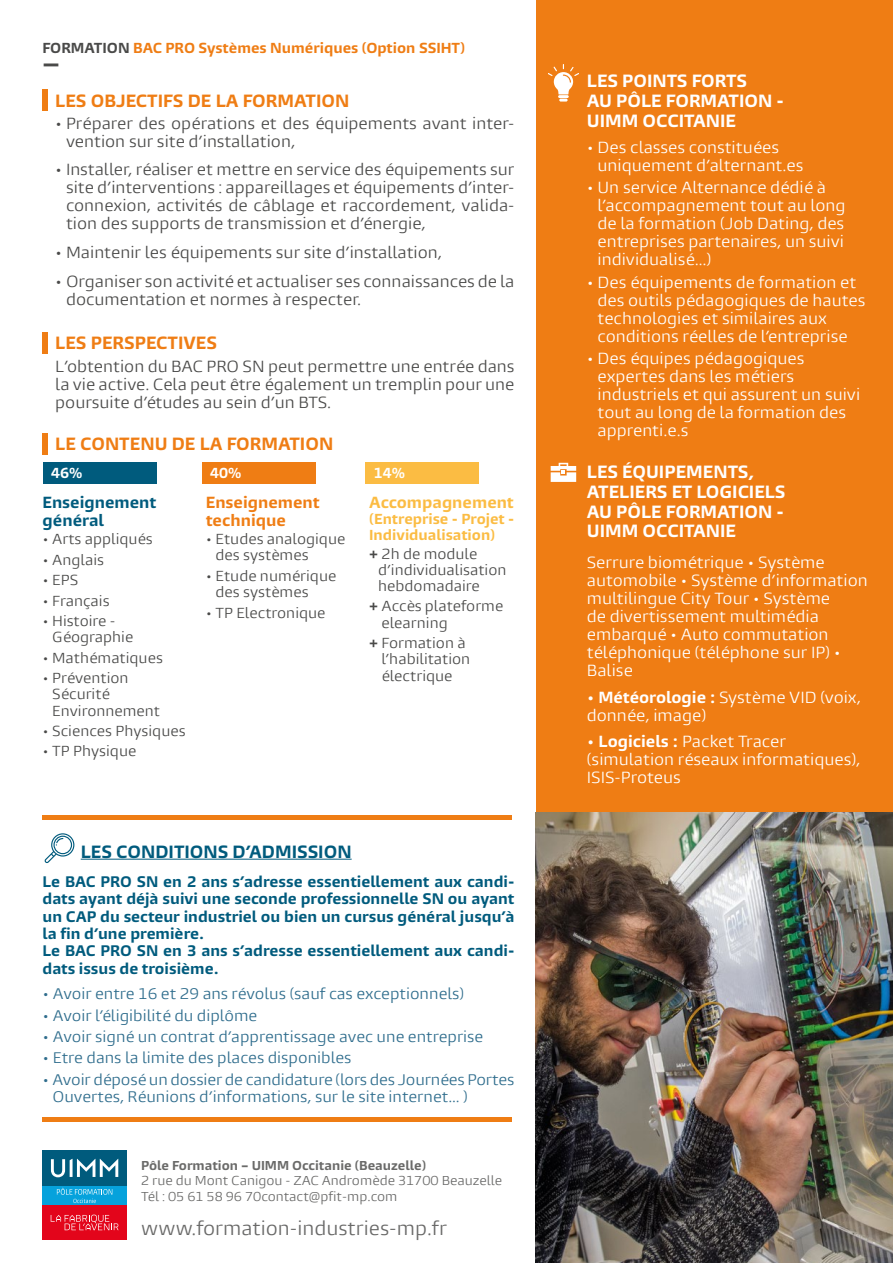
<style>
.page{position:relative;width:893px;height:1263px;background:#fff}
.page>*{position:absolute;margin:0;border:0;box-sizing:border-box;transform-origin:0 0}
.t1{font:700 19.5px "Burlingame Pro";color:#4a4a49}
.t2{font:18px "Burlingame Pro";color:#6a6a69}
.t3{font:700 16.5px/19.8px "Burlingame Pro";color:#fff}
.t4{font:700 16.5px "Burlingame Pro";color:#ef7d14}
.t5{font:700 16.5px "Burlingame Pro";color:#005b7d}
.t6{font:15px/18px "Burlingame Pro";color:#fff}
.t7{font:15px/18px "Burlingame Pro";color:#4a4a49}
.t8{font:700 15px/18px "Burlingame Pro";color:#ef7d14}
.t9{font:700 15px/18px "Burlingame Pro";color:#005b7d}
.t10{font:700 15px "Burlingame Pro";color:#fbbc43}
.t11{font:14.25px/17.1px "Burlingame Pro";color:#2f6d8d}
.t12{font:700 14.25px/17.2px "Burlingame Pro";color:#005b7d}
.t13{font:13.5px/16.2px "Burlingame Pro";color:#4a4a49}
.t14{font:700 13.5px "Burlingame Pro";color:#ef7d14}
.t15{font:700 13.5px/16.2px "Burlingame Pro";color:#fbbc43}
.t16{font:700 13.5px "Burlingame Pro";color:#fff}
.t17{font:12px/16.2px "Burlingame Pro";color:#6a6a69}
.t18{font:700 12px "Burlingame Pro";color:#6a6a69}
.s1{color:#4a4a49}
.s2{font-weight:700}
</style>
<div class="page">
<div style="left:536px;top:0;width:357px;height:812px;background:#ef7d14"></div>
<img style="left:536px;top:812px;width:357px;height:451px">
<hr style="left:43px;top:1117px;width:469px;height:4px;background:#ef7d14">
<div style="left:43px;top:1150px;width:84px;height:36px;background:#005b7d"></div>
<svg style="left:51px;top:1159px;width:67px;height:18px"></svg>
<div style="left:43px;top:1204px;width:84px;height:36px;background:#e3051b"></div>
<svg style="left:51px;top:1214px;width:68px;height:16px"></svg>
<div style="left:43px;top:1186px;width:84px;height:19px;background:#06a2dc"></div>
<svg style="left:57px;top:1188px;width:55px;height:15px"></svg>
<hr style="left:43px;top:816px;width:469px;height:4px;background:#ef7d14">
<div style="left:43px;top:462px;width:113px;height:22px;background:#005b7d"></div>
<div style="left:202px;top:462px;width:113px;height:22px;background:#ef7d14"></div>
<div style="left:365px;top:462px;width:114px;height:22px;background:#fbbc43"></div>
<svg style="left:551px;top:463px;width:25px;height:19px"></svg>
<svg style="left:549px;top:64px;width:29px;height:38px"></svg>
<hr style="left:81px;top:859px;width:271px;height:1px;background:#005b7d">
<svg style="left:45px;top:833px;width:29px;height:30px"></svg>
<div style="left:43px;top:90px;width:5px;height:21px;background:#ef7d14"></div>
<div style="left:43px;top:333px;width:5px;height:21px;background:#ef7d14"></div>
<div style="left:43px;top:433px;width:5px;height:22px;background:#ef7d14"></div>
<p class="t14" style="left:43px;top:39px;width:424px"><span class="s1">FORMATION</span> BAC PRO Systèmes Numériques (Option SSIHT)</p>
<h1 class="t1" style="left:43px;top:51px;width:19px">—</h1>
<p class="t4" style="left:55px;top:90px;width:296px">LES OBJECTIFS DE LA FORMATION</p>
<p class="t7" style="left:66px;top:114px;width:450px;text-indent:-11px">• Préparer des opérations et des équipements avant inter&shy;vention sur site d’installation,</p>
<p class="t7" style="left:66px;top:161px;width:450px;text-align:justify;text-indent:-11px">• Installer, réaliser et mettre en service des équipements sur site d’interventions : appareillages et équipements d’inter&shy;connexion, activités de câblage et raccordement, valida&shy;tion des supports de transmission et d’énergie,</p>
<p class="t7" style="left:55px;top:244px;width:388px">• Maintenir les équipements sur site d’installation,</p>
<p class="t7" style="left:66px;top:272px;width:450px;text-indent:-11px">• Organiser son activité et actualiser ses connaissances de la documentation et normes à respecter.</p>
<p class="t4" style="left:55px;top:333px;width:163px">LES PERSPECTIVES</p>
<p class="t7" style="left:55px;top:357px;width:461px;text-align:justify">L’obtention du BAC PRO SN peut permettre une entrée dans la vie active. Cela peut être également un tremplin pour une poursuite d’études au sein d’un BTS.</p>
<p class="t4" style="left:55px;top:434px;width:280px">LE CONTENU DE LA FORMATION</p>
<p class="t16" style="left:51px;top:465px;width:33px">46%</p>
<p class="t16" style="left:210px;top:465px;width:33px">40%</p>
<p class="t16" style="left:374px;top:465px;width:33px">14%</p>
<p class="t9" style="left:43px;top:493px;width:115px">Enseignement général</p>
<p class="t13" style="left:43px;top:531px;width:112px">• Arts appliqués</p>
<p class="t13" style="left:43px;top:552px;width:63px">• Anglais</p>
<p class="t13" style="left:43px;top:572px;width:37px">• EPS</p>
<p class="t13" style="left:43px;top:592px;width:69px">• Français</p>
<p class="t13" style="left:52px;top:613px;width:83px;text-indent:-10px">• Histoire -<br>Géographie</p>
<p class="t13" style="left:43px;top:650px;width:122px">• Mathématiques</p>
<p class="t13" style="left:52px;top:670px;width:109px;text-indent:-10px">• Prévention<br>Sécurité<br>Environnement</p>
<p class="t13" style="left:43px;top:723px;width:145px">• Sciences Physiques</p>
<p class="t13" style="left:43px;top:743px;width:95px">• TP Physique</p>
<p class="t8" style="left:206px;top:493px;width:115px">Enseignement technique</p>
<p class="t13" style="left:216px;top:531px;width:131px;text-indent:-10px">• Etudes analogique des systèmes</p>
<p class="t13" style="left:216px;top:568px;width:122px;text-indent:-10px">• Etude numérique des systèmes</p>
<p class="t13" style="left:206px;top:604px;width:121px">• TP Electronique</p>
<p class="t10" style="left:369px;top:493px;width:146px">Accompagnement</p>
<p class="t15" style="left:369px;top:511px;width:147px">(Entreprise - Projet -<br>Individualisation)</p>
<p class="t13" style="left:378px;top:546px;width:130px;text-indent:-9px"><span class="s2">+</span> 2h de module d’individualisation hebdomadaire</p>
<p class="t13" style="left:381px;top:598px;width:123px;text-indent:-12px"><span class="s2">+</span> Accès plateforme elearning</p>
<p class="t13" style="left:381px;top:635px;width:90px;text-indent:-12px"><span class="s2">+</span> Formation à l’habilitation électrique</p>
<p class="t5" style="left:81px;top:841px;width:272px">LES CONDITIONS D’ADMISSION</p>
<p class="t12" style="left:43px;top:873px;width:474px">Le BAC PRO SN en 2 ans s’adresse essentiellement aux candi&shy;dats ayant déjà suivi une seconde professionnelle SN ou ayant un CAP du secteur industriel ou bien un cursus général jusqu’à la fin d’une première.<br>Le BAC PRO SN en 3 ans s’adresse essentiellement aux candi&shy;dats issus de troisième.</p>
<p class="t11" style="left:43px;top:986px;width:423px">• Avoir entre 16 et 29 ans révolus (sauf cas exceptionnels)</p>
<p class="t11" style="left:43px;top:1007px;width:216px">• Avoir l’éligibilité du diplôme</p>
<p class="t11" style="left:43px;top:1028px;width:442px">• Avoir signé un contrat d’apprentissage avec une entreprise</p>
<p class="t11" style="left:43px;top:1050px;width:311px">• Etre dans la limite des places disponibles</p>
<p class="t11" style="left:52px;top:1071px;width:464px;text-indent:-10px">• Avoir déposé un dossier de candidature (lors des Journées Portes<br>Ouvertes, Réunions d’informations, sur le site internet… )</p>
<p class="t18" style="left:141px;top:1158px;width:286px">Pôle Formation – UIMM Occitanie (Beauzelle)</p>
<p class="t17" style="left:141px;top:1172px;width:363px">2 rue du Mont Canigou - ZAC Andromède 31700 Beauzelle<br>Tél : 05 61 58 96 70contact@pfit-mp.com</p>
<p class="t2" style="left:141px;top:1217px;width:307px">www.formation-industries-mp.fr</p>
<p class="t3" style="left:587px;top:71px;width:199px">LES POINTS FORTS<br>AU PÔLE FORMATION -<br>UIMM OCCITANIE</p>
<p class="t6" style="left:598px;top:139px;width:207px;text-indent:-11px">• Des classes constituées uniquement d’alternant.es</p>
<p class="t6" style="left:598px;top:179px;width:250px;text-indent:-11px">• Un service Alternance dédié à l’accompagnement tout au long de la formation (Job Dating, des entreprises partenaires, un suivi individualisé…)</p>
<p class="t6" style="left:598px;top:273px;width:270px;text-indent:-11px">• Des équipements de formation et des outils pédagogiques de hautes technologies et similaires aux conditions réelles de l’entreprise</p>
<p class="t6" style="left:598px;top:349px;width:264px;text-indent:-11px">• Des équipes pédagogiques expertes dans les métiers industriels et qui assurent un suivi tout au long de la formation des apprenti.e.s</p>
<p class="t3" style="left:587px;top:462px;width:200px">LES ÉQUIPEMENTS,<br>ATELIERS ET LOGICIELS<br>AU PÔLE FORMATION -<br>UIMM OCCITANIE</p>
<p class="t6" style="left:587px;top:554px;width:283px">Serrure biométrique • Système automobile • Système d’information multilingue City Tour • Système<br>de divertissement multimédia embarqué • Auto commutation téléphonique (téléphone sur IP) •<br>Balise</p>
<p class="t6" style="left:587px;top:688px;width:276px"><span class="s2">• Météorologie :</span> Système VID (voix, donnée, image)</p>
<p class="t6" style="left:587px;top:733px;width:275px"><span class="s2">• Logiciels :</span> Packet Tracer (simulation réseaux informatiques),<br>ISIS-Proteus</p>
</div>
